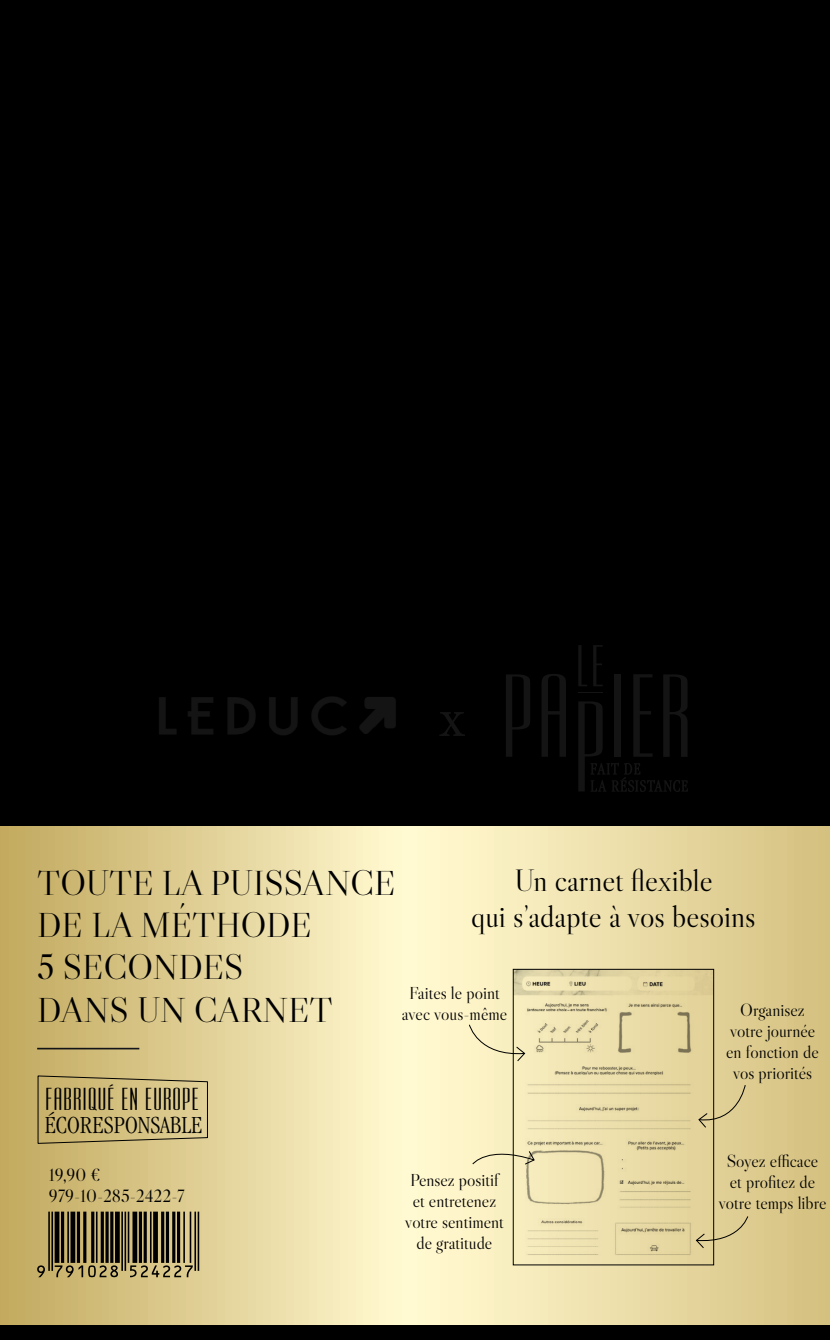
<style>
.page{position:relative;width:830px;height:1340px;background:#fff}
.page>*{position:absolute;margin:0;border:0;box-sizing:border-box;transform-origin:0 0}
.t1{font:35.1px/42.1px "Libre Caslon Display";color:#000}
.t2{font:30.6px/36.7px "Libre Caslon Display";color:#000;text-align:center}
.t3{font:26.1px "Ultra Condensed Sans Serif";color:#000}
.t4{font:300 condensed 25.43px "ITC Garamond Std";color:#000}
.t5{font:17.55px/21.2px "Libre Caslon Display";color:#000;text-align:center}
</style>
<div class="page">
<div style="left:0;top:0;width:829px;height:1339px;background:#000"></div>
<svg style="left:0;top:827px;width:829px;height:497px;background:#e6d7a0"></svg>
<hr style="left:37px;top:1047px;width:102px;height:2px;background:#181d36">
<svg style="left:37px;top:1075px;width:171px;height:68px;background:#cbb87a"></svg>
<img style="left:514px;top:971px;width:197px;height:292px">
<div style="left:512px;top:969px;width:201px;height:296px;border:1px solid #000"></div>
<svg style="left:468px;top:1023px;width:57px;height:39px;background:#ebe2b7"></svg>
<svg style="left:697px;top:1084px;width:48px;height:44px;background:#d3c38c"></svg>
<svg style="left:694px;top:1215px;width:54px;height:34px;background:#d2c28c"></svg>
<svg style="left:472px;top:1144px;width:62px;height:21px"></svg>
<svg style="left:37px;top:1211px;width:162px;height:66px"></svg>
<svg style="left:506px;top:674px;width:24px;height:82px"></svg>
<svg style="left:542px;top:674px;width:23px;height:82px"></svg>
<svg style="left:578px;top:645px;width:109px;height:147px"></svg>
<img style="left:159px;top:696px;width:237px;height:39px">
<p class="t1" style="left:37px;top:861px;width:360px">TOUTE LA PUISSANCE<br>DE LA MÉTHODE<br>5 SECONDES<br>DANS UN CARNET</p>
<p class="t3" style="left:45px;top:1082px;width:156px">FABRIQUÉ EN EUROPE</p>
<p class="t4" style="left:45px;top:1110px;width:159px">ÉCORESPONSABLE</p>
<p class="t5" style="left:49px;top:1164px;width:137px;text-align:left">19,90 €<br>979-10-285-2422-7</p>
<p class="t2" style="left:471px;top:861px;width:286px">Un carnet flexible<br>qui s’adapte à vos besoins</p>
<p class="t5" style="left:401px;top:981px;width:107px">Faites le point avec vous-même</p>
<p class="t5" style="left:404px;top:1169px;width:100px">Pensez positif et entretenez votre sentiment de gratitude</p>
<p class="t5" style="left:725px;top:998px;width:94px">Organisez votre journée en fonction de vos priorités</p>
<p class="t5" style="left:718px;top:1150px;width:109px">Soyez efficace et profitez de votre temps libre</p>
</div>
